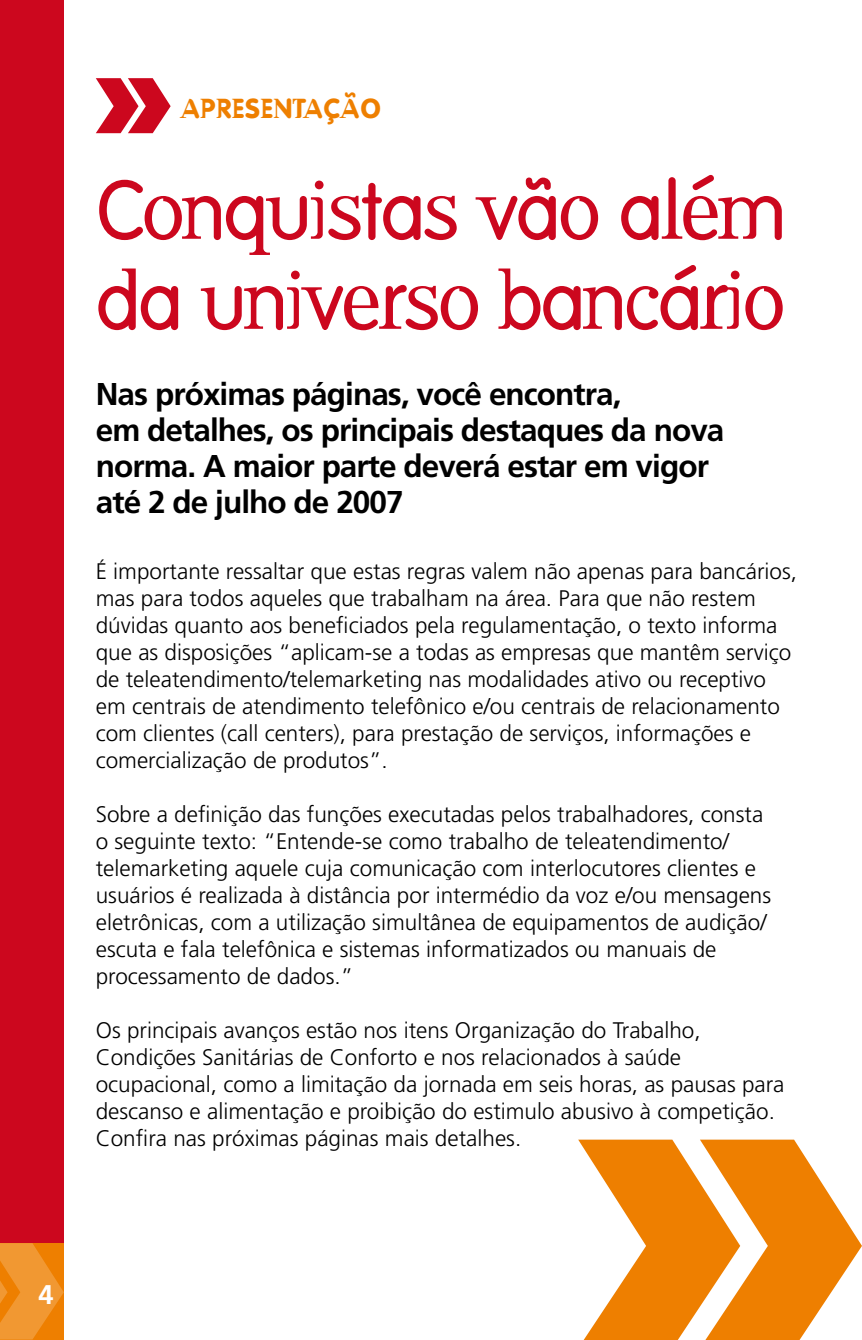
<style>
.page{position:relative;width:862px;height:1340px;background:#fff}
.page>*{position:absolute;margin:0;border:0;box-sizing:border-box;transform-origin:0 0}
.t1{font:81px/90px "Dead History Roman";letter-spacing:-.03em;color:#cc071e}
.t2{font:700 31.5px/36px "Frutiger";letter-spacing:-.03em;color:#000}
.t3{font:700 27px "Dead History";color:#ee7f00}
.t4{font:300 22.5px/27px "Frutiger";color:#000}
</style>
<div class="page">
<div style="left:0;top:0;width:64px;height:1339px;background:#cc071e"></div>
<svg style="left:578px;top:1139px;width:283px;height:200px"></svg>
<svg style="left:96px;top:78px;width:74px;height:55px"></svg>
<svg style="left:0;top:1243px;width:64px;height:96px;background:#ef8f21"></svg>
<p class="t3" style="left:180px;top:89px;width:200px">APRESENTAÇÃO</p>
<h1 class="t1" style="left:96px;top:160px;width:692px">Conquistas vão além da universo bancário</h1>
<h2 class="t2" style="left:96px;top:376px;width:629px">Nas próximas páginas, você encontra,<br>em detalhes, os principais destaques da nova norma. A maior parte deverá estar em vigor até 2 de julho de 2007</h2>
<p class="t4" style="left:96px;top:558px;width:702px">É importante ressaltar que estas regras valem não apenas para bancários, mas para todos aqueles que trabalham na área. Para que não restem dúvidas quanto aos beneficiados pela regulamentação, o texto informa que as disposições “aplicam-se a todas as empresas que mantêm serviço de teleatendimento/telemarketing nas modalidades ativo ou receptivo em centrais de atendimento telefônico e/ou centrais de relacionamento com clientes (call centers), para prestação de serviços, informações e comercialização de produtos”.</p>
<p class="t4" style="left:96px;top:801px;width:676px">Sobre a definição das funções executadas pelos trabalhadores, consta o seguinte texto: “Entende-se como trabalho de teleatendimento/ telemarketing aquele cuja comunicação com interlocutores clientes e usuários é realizada à distância por intermédio da voz e/ou mensagens eletrônicas, com a utilização simultânea de equipamentos de audição/ escuta e fala telefônica e sistemas informatizados ou manuais de processamento de dados.”</p>
<p class="t4" style="left:96px;top:1017px;width:690px">Os principais avanços estão nos itens Organização do Trabalho, Condições Sanitárias de Conforto e nos relacionados à saúde ocupacional, como a limitação da jornada em seis horas, as pausas para descanso e alimentação e proibição do estimulo abusivo à competição.<br>Confira nas próximas páginas mais detalhes.</p>
</div>
